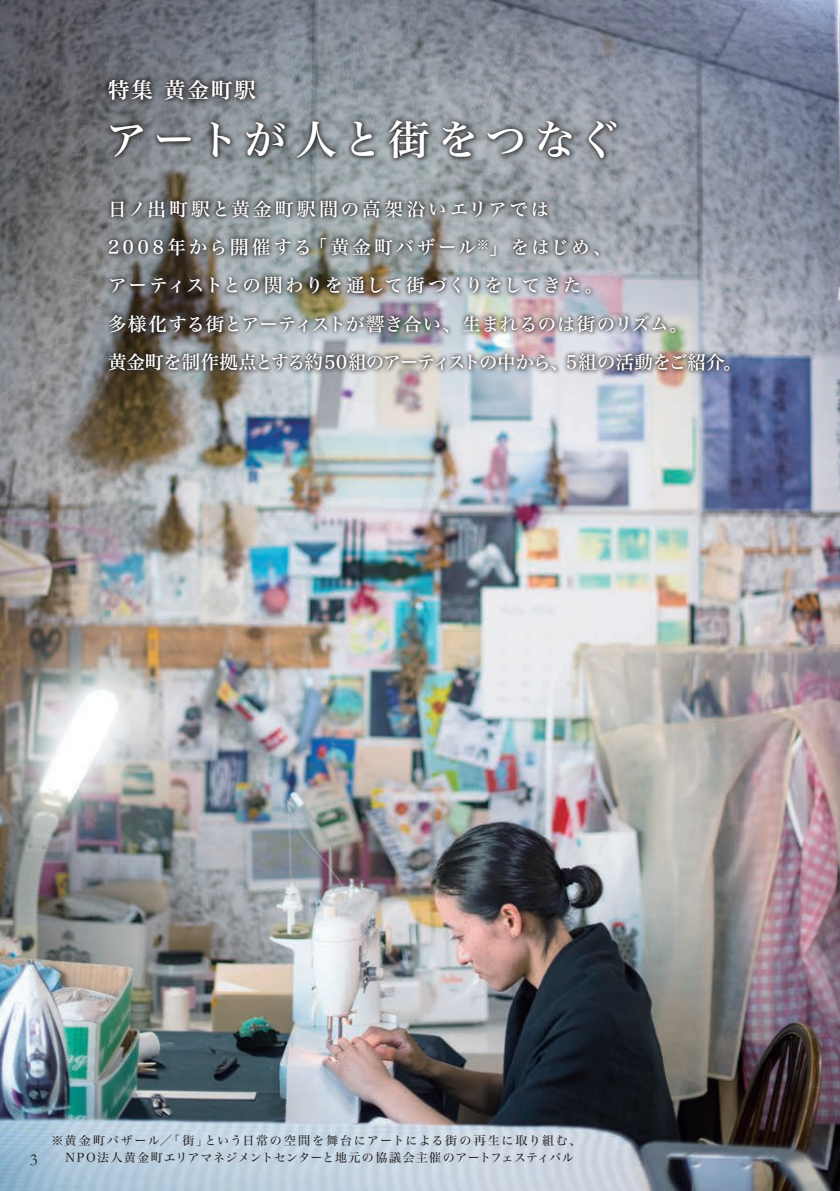
<style>
.page{position:relative;width:840px;height:1191px;background:#fff}
.page>*{position:absolute;margin:0;border:0;box-sizing:border-box;transform-origin:0 0}
.t1{font:41.2px "Hira Min Std N W5";letter-spacing:.145em;color:#fff}
.t2{font:21.2px "Hira Min Std N W5";letter-spacing:.1em;color:#fff}
.t3{font:18.4px/38.2px "Hira Min Std N W4";letter-spacing:.02em;color:#fff}
.t4{font:18.4px/38.2px "Hira Min Std N W4";letter-spacing:.16em;color:#fff}
.t5{font:18.4px "Hira Min Std N W4";letter-spacing:.155em;color:#fff}
.t6{font:17px "Garamond";color:#231f20}
.t7{font:12px/17px "Hira Min Std N W4";letter-spacing:.06em;color:#231f20}
.t8{font:12px "Hira Min Std N W4";letter-spacing:.13em;color:#231f20}
.t9{font:12px "Hira Min Std N W4";letter-spacing:.105em;color:#231f20}
.t10{font:12px "Hira Min Std N W4";color:#fff}
.s1{font-size:18.4px}
</style>
<div class="page">
<img style="left:0;top:0;width:840px;height:1191px">
<img style="left:105px;top:196px;width:628px;height:179px">
<div style="left:103px;top:74px;width:519px;height:91px;background:#231f20;opacity:.8"></div>
<p class="t2" style="left:108px;top:75px;width:46px">特集</p>
<p class="t2" style="left:164px;top:75px;width:93px">黄金町駅</p>
<h1 class="t1" style="left:106px;top:110px;width:515px">アートが人と街をつなぐ</h1>
<p class="t4" style="left:510px;top:189px;width:102px;text-indent:-402px">日ノ出町駅と黄金町駅間の高架沿いエリアでは<br>をはじめ、</p>
<p class="t5" style="left:309px;top:234px;width:169px">「黄金町バザール</p>
<p class="t3" style="left:108px;top:228px;width:635px">2008年から開催する<br>アーティストとの関わりを通して街づくりをしてきた。<br>多様化する街とアーティストが響き合い、生まれるのは街のリズム。<br>黄金町を制作拠点とする約50組のアーティストの中から、5組の活動をご紹介。</p>
<p class="t10" style="left:476px;top:236px;width:32px">※<span class="s1">」</span></p>
<p class="t6" style="left:30px;top:1149px;width:9px">3</p>
<p class="t8" style="left:204px;top:1131px;width:378px">という日常の空間を舞台にアートによる街の再生に取り組む、</p>
<p class="t7" style="left:51px;top:1131px;width:523px">※黄金町バザール／<br>　NPO法人黄金町エリアマネジメントセンターと地元の協議会主催のアートフェスティバル</p>
<p class="t9" style="left:168px;top:1131px;width:41px">「街」</p>
</div>
